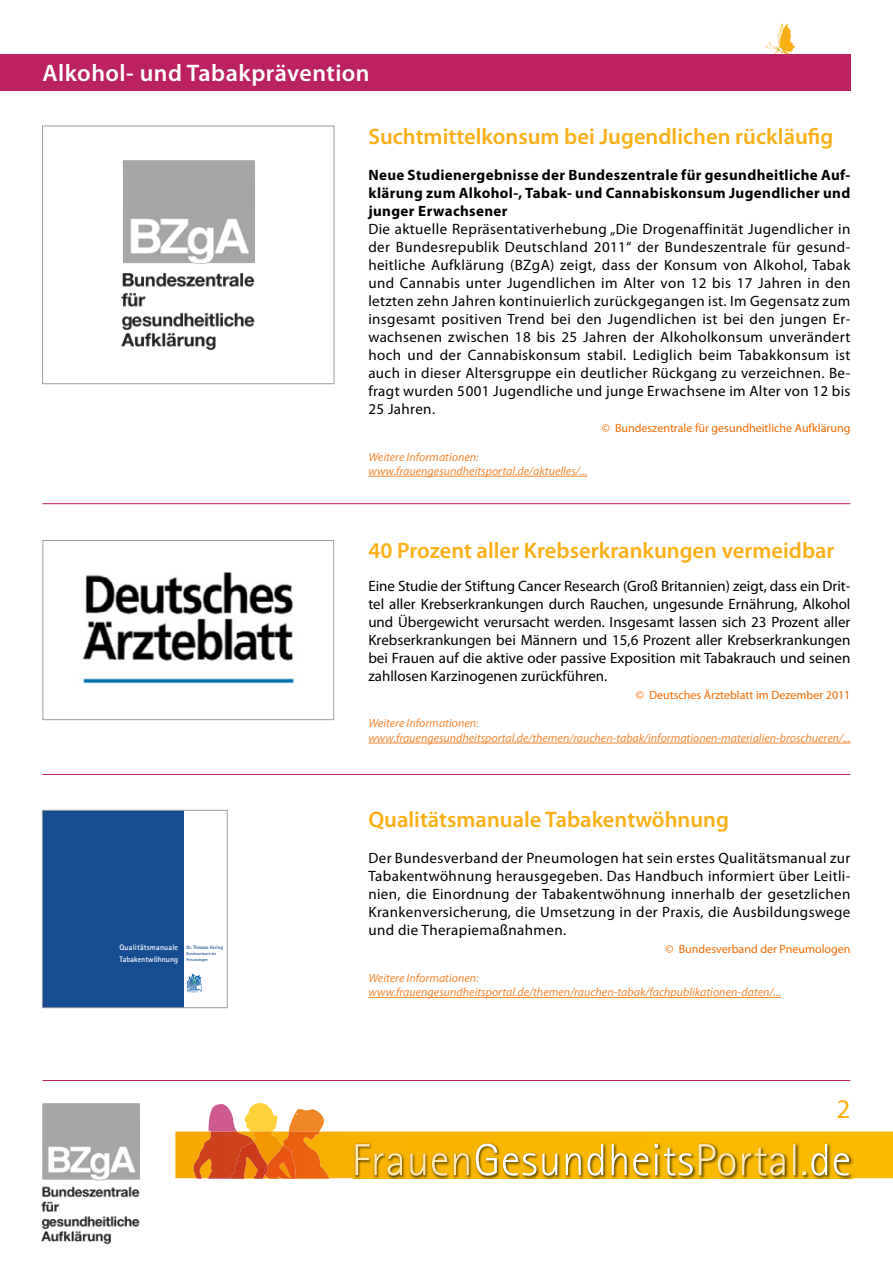
<style>
.page{position:relative;width:893px;height:1263px;background:#fff}
.page>*{position:absolute;margin:0;border:0;box-sizing:border-box;transform-origin:0 0}
.t1{font:27px "Myriad Pro";color:#fbaf17}
.t2{font:600 24px "Myriad Pro";letter-spacing:.02em;color:#fff}
.t3{font:600 22.5px "Myriad Pro";color:#fbaf17}
.t4{font:15px/18px "Myriad Pro";letter-spacing:.025em;color:#000;text-align:justify}
.t5{font:700 15px/18px "Myriad Pro";letter-spacing:.025em;color:#000;text-align:justify}
.t6{font:italic 12px/14.4px "Myriad Pro";color:#f68731}
.t7{font:12px "Myriad Pro";color:#f46b01}
.t8{font:700 7.95px/12px "Rotis Sans Serif";letter-spacing:.02em;color:#fff}
.t9{font:700 4.95px "Rotis Sans Serif";letter-spacing:-.01em;color:#174c91}
.t10{font:700 4.05px/6px "Rotis Sans Serif";letter-spacing:-.01em;color:#174c91}
</style>
<div class="page">
<div style="left:0;top:54px;width:850px;height:36px;background:#bc2162"></div>
<hr style="left:43px;top:503px;width:807px;height:1px;background:#bc2162">
<hr style="left:43px;top:774px;width:807px;height:1px;background:#bc2162">
<hr style="left:368px;top:743px;width:482px;height:1px;background:#f68731">
<hr style="left:368px;top:476px;width:219px;height:1px;background:#f68731">
<img style="left:83px;top:572px;width:212px;height:112px">
<div style="left:43px;top:540px;width:291px;height:180px;border:1px solid #9c9e9f"></div>
<img style="left:121px;top:160px;width:134px;height:191px">
<div style="left:42px;top:126px;width:292px;height:258px;border:1px solid #9c9e9f"></div>
<hr style="left:368px;top:997px;width:413px;height:1px;background:#f68731">
<div style="left:42px;top:810px;width:141px;height:198px;background:#174c91"></div>
<svg style="left:187px;top:973px;width:15px;height:20px"></svg>
<div style="left:42px;top:810px;width:185px;height:198px;border:1px solid #9c9e9f"></div>
<svg style="left:766px;top:23px;width:29px;height:31px"></svg>
<svg style="left:175px;top:1103px;width:718px;height:76px"></svg>
<img style="left:41px;top:1103px;width:99px;height:142px">
<hr style="left:43px;top:1080px;width:807px;height:1px;background:#bc2162">
<h2 class="t2" style="left:43px;top:58px;width:329px">Alkohol- und Tabakprävention</h2>
<h3 class="t3" style="left:368px;top:122px;width:466px">Suchtmittelkonsum bei Jugendlichen rückläufig</h3>
<p class="t5" style="left:368px;top:165px;width:484px">Neue Studienergebnisse der Bundeszentrale für gesundheitliche Auf&shy;klärung zum Alkohol-, Tabak- und Cannabiskonsum Jugendlicher und junger Erwachsener</p>
<p class="t4" style="left:368px;top:219px;width:484px">Die aktuelle Repräsentativerhebung „Die Drogenaffinität Jugendlicher in der Bundesrepublik Deutschland 2011“ der Bundeszentrale für gesund&shy;heitliche Aufklärung (BZgA) zeigt, dass der Konsum von Alkohol, Tabak und Cannabis unter Jugendlichen im Alter von 12 bis 17 Jahren in den letzten zehn Jahren kontinuierlich zurückgegangen ist. Im Gegensatz zum insgesamt positiven Trend bei den Jugendlichen ist bei den jungen Er&shy;wachsenen zwischen 18 bis 25 Jahren der Alkoholkonsum unverändert hoch und der Cannabiskonsum stabil. Lediglich beim Tabakkonsum ist auch in dieser Altersgruppe ein deutlicher Rückgang zu verzeichnen. Be&shy;fragt wurden 5001 Jugendliche und junge Erwachsene im Alter von 12 bis 25 Jahren.</p>
<p class="t7" style="left:602px;top:420px;width:250px">© Bundeszentrale für gesundheitliche Aufklärung</p>
<p class="t6" style="left:368px;top:449px;width:220px">Weitere Informationen: www.frauengesundheitsportal.de/aktuelles/...</p>
<p class="t8" style="left:119px;top:941px;width:60px">Qualitätsmanuale<br>Tabakentwöhnung</p>
<p class="t9" style="left:187px;top:944px;width:38px">Dr. Thomas Hering</p>
<p class="t10" style="left:187px;top:951px;width:31px">Bundesverband der<br>Pneumologen</p>
<h3 class="t3" style="left:368px;top:536px;width:468px">40 Prozent aller Krebserkrankungen vermeidbar</h3>
<p class="t4" style="left:368px;top:576px;width:484px">Eine Studie der Stiftung Cancer Research (Groß Britannien) zeigt, dass ein Drit&shy;tel aller Krebserkrankungen durch Rauchen, ungesunde Ernährung, Alkohol und Übergewicht verursacht werden. Insgesamt lassen sich 23 Prozent aller Krebserkrankungen bei Männern und 15,6 Prozent aller Krebserkrankungen bei Frauen auf die aktive oder passive Exposition mit Tabakrauch und seinen zahllosen Karzinogenen zurückführen.</p>
<p class="t7" style="left:636px;top:687px;width:216px">© Deutsches Ärzteblatt im Dezember 2011</p>
<p class="t6" style="left:368px;top:716px;width:484px">Weitere Informationen: www.frauengesundheitsportal.de/themen/rauchen-tabak/informationen-materialien-broschueren/...</p>
<h3 class="t3" style="left:368px;top:805px;width:362px">Qualitätsmanuale Tabakentwöhnung</h3>
<p class="t4" style="left:368px;top:849px;width:484px">Der Bundesverband der Pneumologen hat sein erstes Qualitätsmanual zur Tabakentwöhnung herausgegeben. Das Handbuch informiert über Leitli&shy;nien, die Einordnung der Tabakentwöhnung innerhalb der gesetzlichen Krankenversicherung, die Umsetzung in der Praxis, die Ausbildungswege und die Therapiemaßnahmen.</p>
<p class="t7" style="left:666px;top:941px;width:186px">© Bundesverband der Pneumologen</p>
<p class="t6" style="left:368px;top:970px;width:414px">Weitere Informationen: www.frauengesundheitsportal.de/themen/rauchen-tabak/fachpublikationen-daten/...</p>
<h1 class="t1" style="left:837px;top:1092px;width:15px">2</h1>
</div>
